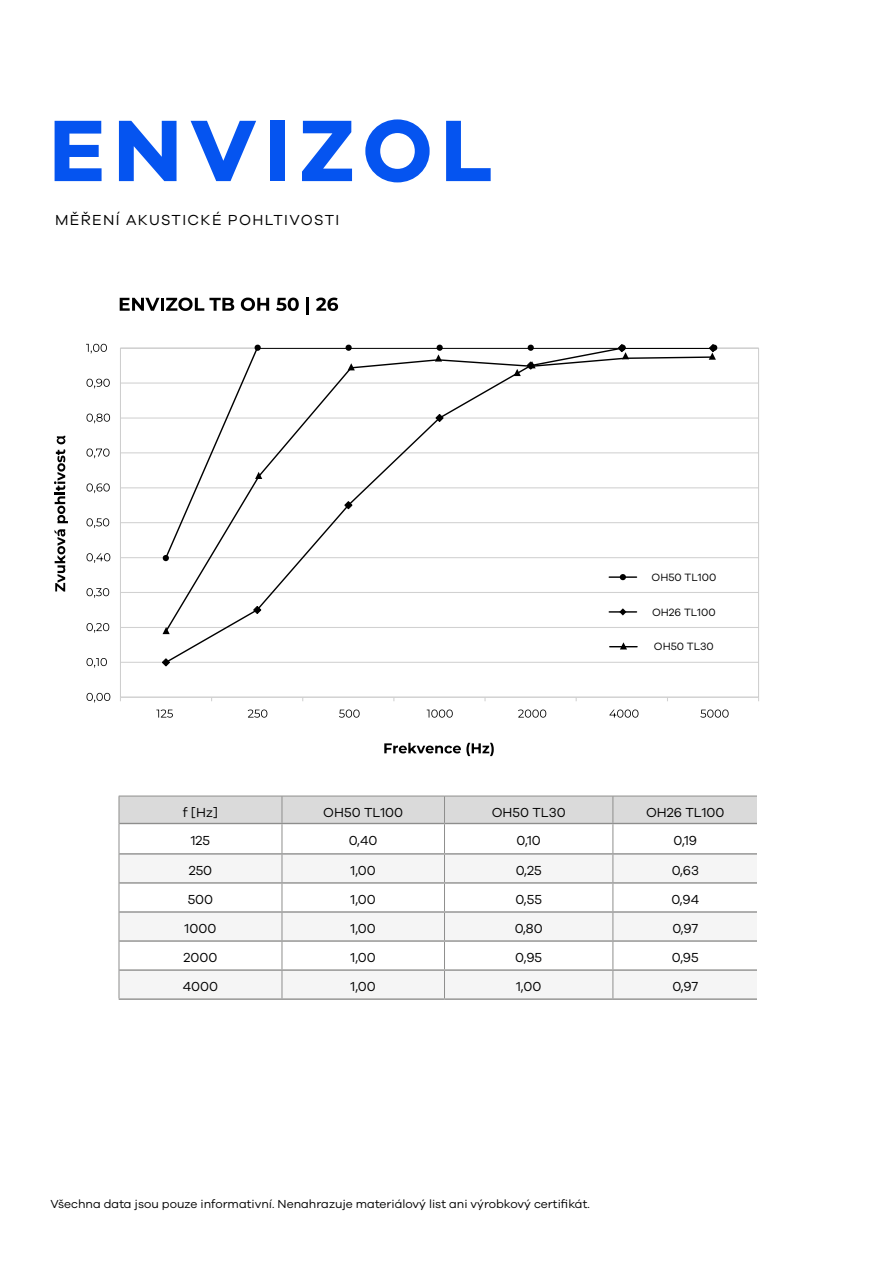
<style>
.page{position:relative;width:893px;height:1263px;background:#fff}
.page>*{position:absolute;margin:0;border:0;box-sizing:border-box;transform-origin:0 0}
.t1{font:700 90px "Galano Grotesque";letter-spacing:.09em;color:#0554f0}
.t2{font:15px "Galano Grotesque";letter-spacing:.09em;color:#000}
.t3{font:13.5px "Galano Grotesque";color:#000}
.t4{font:12px "Galano Grotesque";color:#000}
.t5{font:10.95px "Galano Grotesque";color:#000}
</style>
<div class="page">
<svg style="left:120px;top:298px;width:114px;height:13px"></svg>
<svg style="left:241px;top:298px;width:28px;height:13px"></svg>
<svg style="left:276px;top:298px;width:23px;height:13px"></svg>
<hr style="left:306px;top:297px;width:3px;height:17px;background:#000">
<svg style="left:316px;top:298px;width:22px;height:13px"></svg>
<svg style="left:384px;top:743px;width:110px;height:13px"></svg>
<svg style="left:55px;top:529px;width:10px;height:63px"></svg>
<svg style="left:54px;top:436px;width:14px;height:87px"></svg>
<hr style="left:120px;top:382px;width:639px;height:2px;background:#d1d1d1">
<hr style="left:120px;top:417px;width:639px;height:2px;background:#d1d1d1">
<hr style="left:120px;top:452px;width:639px;height:1px;background:#d1d1d1">
<hr style="left:120px;top:487px;width:639px;height:1px;background:#d1d1d1">
<hr style="left:120px;top:522px;width:639px;height:1px;background:#d1d1d1">
<hr style="left:120px;top:557px;width:639px;height:1px;background:#d1d1d1">
<hr style="left:120px;top:592px;width:639px;height:1px;background:#d1d1d1">
<hr style="left:120px;top:627px;width:639px;height:1px;background:#d1d1d1">
<hr style="left:120px;top:662px;width:639px;height:1px;background:#d1d1d1">
<hr style="left:120px;top:697px;width:639px;height:1px;background:#d1d1d1">
<svg style="left:162px;top:658px;width:8px;height:8px"></svg>
<svg style="left:254px;top:344px;width:7px;height:4px"></svg>
<svg style="left:345px;top:344px;width:7px;height:4px"></svg>
<svg style="left:527px;top:344px;width:8px;height:4px"></svg>
<svg style="left:709px;top:344px;width:9px;height:16px"></svg>
<svg style="left:87px;top:693px;width:23px;height:9px"></svg>
<svg style="left:87px;top:658px;width:20px;height:10px"></svg>
<svg style="left:87px;top:623px;width:22px;height:10px"></svg>
<svg style="left:87px;top:588px;width:22px;height:10px"></svg>
<svg style="left:87px;top:553px;width:23px;height:10px"></svg>
<svg style="left:87px;top:518px;width:22px;height:10px"></svg>
<svg style="left:87px;top:483px;width:23px;height:10px"></svg>
<svg style="left:87px;top:448px;width:23px;height:10px"></svg>
<svg style="left:87px;top:414px;width:23px;height:9px"></svg>
<svg style="left:87px;top:379px;width:23px;height:9px"></svg>
<svg style="left:86px;top:344px;width:21px;height:9px"></svg>
<svg style="left:156px;top:709px;width:17px;height:9px"></svg>
<svg style="left:248px;top:709px;width:19px;height:9px"></svg>
<svg style="left:339px;top:709px;width:21px;height:9px"></svg>
<svg style="left:427px;top:709px;width:26px;height:9px"></svg>
<svg style="left:518px;top:709px;width:28px;height:9px"></svg>
<svg style="left:609px;top:709px;width:29px;height:9px"></svg>
<svg style="left:700px;top:709px;width:29px;height:9px"></svg>
<svg style="left:610px;top:642px;width:27px;height:7px"></svg>
<svg style="left:435px;top:344px;width:8px;height:4px"></svg>
<svg style="left:618px;top:344px;width:11px;height:4px"></svg>
<svg style="left:119px;top:796px;width:638px;height:202px"></svg>
<hr style="left:119px;top:998px;width:163px;height:2px;background:#8e8e8d">
<hr style="left:282px;top:998px;width:162px;height:2px;background:#8e8e8d">
<hr style="left:444px;top:998px;width:169px;height:2px;background:#8e8e8d">
<hr style="left:613px;top:998px;width:145px;height:2px;background:#8e8e8d">
<svg style="left:164px;top:559px;width:474px;height:74px"></svg>
<svg style="left:164px;top:348px;width:550px;height:211px"></svg>
<h1 class="t1" style="left:49px;top:95px;width:446px">ENVIZOL</h1>
<p class="t2" style="left:55px;top:211px;width:286px">MĚŘENÍ AKUSTICKÉ POHLTIVOSTI</p>
<p class="t5" style="left:652px;top:570px;width:66px">OH50 TL100</p>
<p class="t5" style="left:652px;top:605px;width:65px">OH26 TL100</p>
<p class="t5" style="left:654px;top:639px;width:61px">OH50 TL30</p>
<p class="t3" style="left:183px;top:804px;width:37px">f [Hz]</p>
<p class="t3" style="left:323px;top:804px;width:81px">OH50 TL100</p>
<p class="t3" style="left:492px;top:804px;width:76px">OH50 TL30</p>
<p class="t3" style="left:646px;top:804px;width:80px">OH26 TL100</p>
<p class="t3" style="left:191px;top:833px;width:21px">125</p>
<p class="t3" style="left:349px;top:833px;width:30px">0,40</p>
<p class="t3" style="left:517px;top:833px;width:26px">0,10</p>
<p class="t3" style="left:674px;top:833px;width:25px">0,19</p>
<p class="t3" style="left:189px;top:862px;width:25px">250</p>
<p class="t3" style="left:351px;top:862px;width:27px">1,00</p>
<p class="t3" style="left:516px;top:862px;width:27px">0,25</p>
<p class="t3" style="left:672px;top:862px;width:29px">0,63</p>
<p class="t3" style="left:188px;top:891px;width:27px">500</p>
<p class="t3" style="left:351px;top:891px;width:27px">1,00</p>
<p class="t3" style="left:515px;top:891px;width:28px">0,55</p>
<p class="t3" style="left:671px;top:891px;width:29px">0,94</p>
<p class="t3" style="left:185px;top:921px;width:33px">1000</p>
<p class="t3" style="left:351px;top:921px;width:27px">1,00</p>
<p class="t3" style="left:515px;top:921px;width:30px">0,80</p>
<p class="t3" style="left:672px;top:921px;width:27px">0,97</p>
<p class="t3" style="left:184px;top:950px;width:35px">2000</p>
<p class="t3" style="left:351px;top:950px;width:27px">1,00</p>
<p class="t3" style="left:515px;top:950px;width:28px">0,95</p>
<p class="t3" style="left:672px;top:950px;width:28px">0,95</p>
<p class="t3" style="left:183px;top:979px;width:37px">4000</p>
<p class="t3" style="left:351px;top:979px;width:27px">1,00</p>
<p class="t3" style="left:516px;top:979px;width:27px">1,00</p>
<p class="t3" style="left:672px;top:979px;width:27px">0,97</p>
<p class="t4" style="left:51px;top:1196px;width:541px">Všechna data jsou pouze informativní. Nenahrazuje materiálový list ani výrobkový certifikát.</p>
</div>
